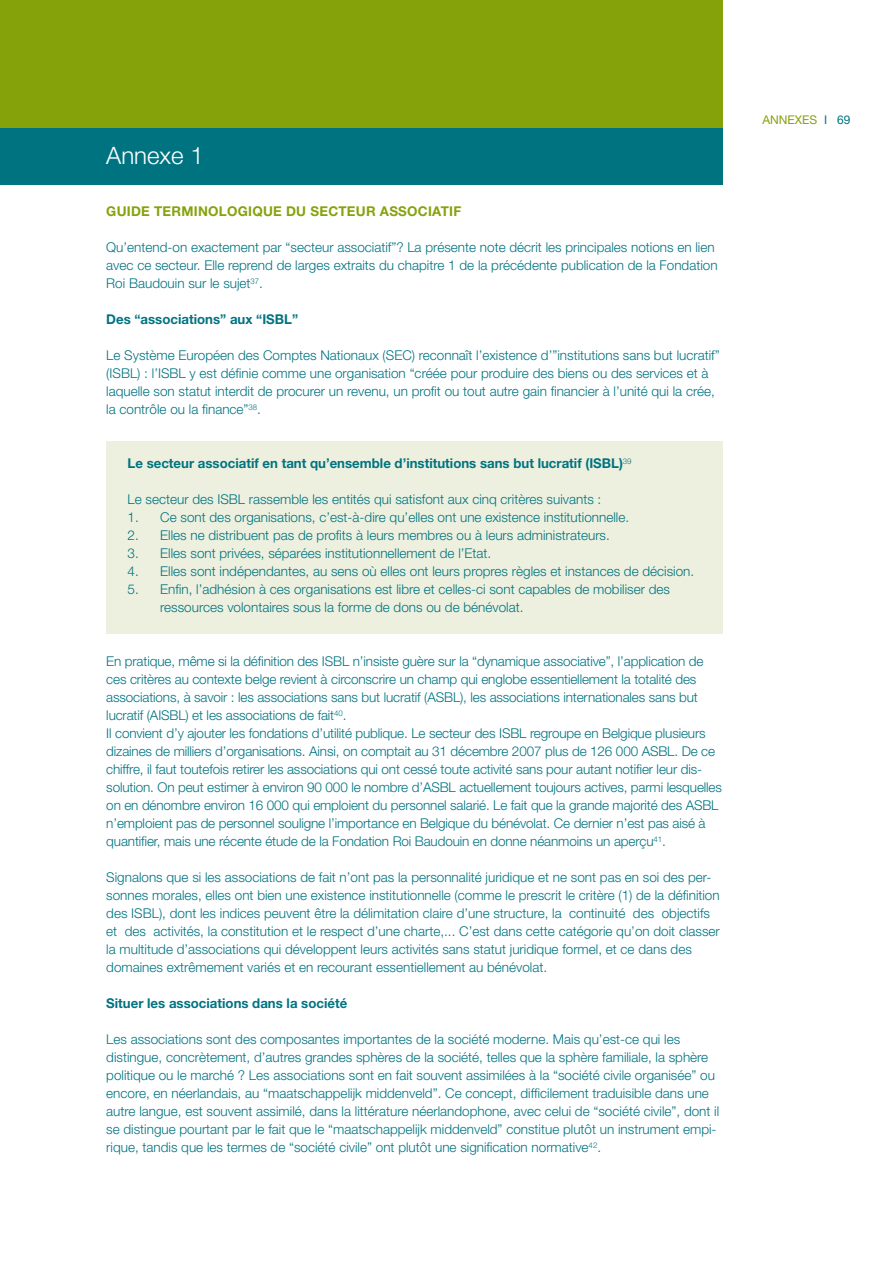
<style>
.page{position:relative;width:893px;height:1263px;background:#fff}
.page>*{position:absolute;margin:0;border:0;box-sizing:border-box;transform-origin:0 0}
.t1{font:300 24px "Helvetica Neue";color:#fff}
.t2{font:300 13.5px/18px "Helvetica Neue";color:#007381}
.t3{font:700 13.5px "Helvetica Neue";color:#007381}
.t4{font:700 13.5px "Helvetica Neue";letter-spacing:.02em;color:#86a20b}
.t5{font:12px "Helvetica Neue";color:#86a20b}
.s1{color:#007381}
</style>
<div class="page">
<div style="left:0;top:0;width:723px;height:185px;background:#007381"></div>
<div style="left:0;top:0;width:723px;height:128px;background:#86a20b"></div>
<div style="left:106px;top:441px;width:617px;height:193px;background:#edf0de"></div>
<h1 class="t1" style="left:106px;top:140px;width:99px">Annexe 1</h1>
<p class="t4" style="left:106px;top:203px;width:20px">Guide</p>
<p class="t4" style="left:154px;top:203px;width:19px">termin</p>
<p class="t4" style="left:208px;top:203px;width:40px">ologique</p>
<p class="t4" style="left:286px;top:203px;width:35px">du sec</p>
<p class="t4" style="left:338px;top:203px;width:19px">teur</p>
<p class="t4" style="left:380px;top:203px;width:10px">ass</p>
<p class="t4" style="left:407px;top:203px;width:49px">ociatif</p>
<p class="t2" style="left:106px;top:238px;width:613px">Qu’entend-on exactement par “secteur associatif”? La présente note décrit les principales notions en lien avec ce secteur. Elle reprend de larges extraits du chapitre 1 de la précédente publication de la Fondation<br>Roi Baudouin sur le sujet<sup>37</sup>.</p>
<p class="t3" style="left:106px;top:311px;width:193px">Des “associations” aux “ISBL”</p>
<p class="t2" style="left:106px;top:346px;width:615px">Le Système Européen des Comptes Nationaux (SEC) reconnaît l’existence d’”institutions sans but lucratif” (ISBL) : l’ISBL y est définie comme une organisation “créée pour produire des biens ou des services et à laquelle son statut interdit de procurer un revenu, un profit ou tout autre gain financier à l’unité qui la crée, la contrôle ou la finance”<sup>38</sup>.</p>
<p class="t3" style="left:128px;top:455px;width:505px">Le secteur associatif en tant qu’ensemble d’institutions sans but lucratif (ISBL)<sup>39</sup></p>
<p class="t2" style="left:128px;top:490px;width:475px">Le secteur des ISBL rassemble les entités qui satisfont aux cinq critères suivants :</p>
<p class="t2" style="left:128px;top:508px;width:503px">1. Ce sont des organisations, c’est-à-dire qu’elles ont une existence institutionnelle.</p>
<p class="t2" style="left:128px;top:526px;width:484px">2. Elles ne distribuent pas de profits à leurs membres ou à leurs administrateurs.</p>
<p class="t2" style="left:128px;top:544px;width:365px">3. Elles sont privées, séparées institutionnellement de l’Etat.</p>
<p class="t2" style="left:128px;top:562px;width:568px">4. Elles sont indépendantes, au sens où elles ont leurs propres règles et instances de décision.</p>
<p class="t2" style="left:160px;top:580px;width:511px;text-indent:-33px">5. Enfin, l’adhésion à ces organisations est libre et celles-ci sont capables de mobiliser des ressources volontaires sous la forme de dons ou de bénévolat.</p>
<p class="t2" style="left:106px;top:652px;width:617px">En pratique, même si la définition des ISBL n’insiste guère sur la “dynamique associative”, l’application de ces critères au contexte belge revient à circonscrire un champ qui englobe essentiellement la totalité des associations, à savoir : les associations sans but lucratif (ASBL), les associations internationales sans but lucratif (AISBL) et les associations de fait<sup>40</sup>.<br>Il convient d’y ajouter les fondations d’utilité publique. Le secteur des ISBL regroupe en Belgique plusieurs dizaines de milliers d’organisations. Ainsi, on comptait au 31 décembre 2007 plus de 126 000 ASBL. De ce chiffre, il faut toutefois retirer les associations qui ont cessé toute activité sans pour autant notifier leur dis&shy;solution. On peut estimer à environ 90 000 le nombre d’ASBL actuellement toujours actives, parmi lesquelles on en dénombre environ 16 000 qui emploient du personnel salarié. Le fait que la grande majorité des ASBL n’emploient pas de personnel souligne l’importance en Belgique du bénévolat. Ce dernier n’est pas aisé à quantifier, mais une récente étude de la Fondation Roi Baudouin en donne néanmoins un aperçu<sup>41</sup>.</p>
<p class="t2" style="left:106px;top:868px;width:615px">Signalons que si les associations de fait n’ont pas la personnalité juridique et ne sont pas en soi des per&shy;sonnes morales, elles ont bien une existence institutionnelle (comme le prescrit le critère (1) de la définition des ISBL), dont les indices peuvent être la délimitation claire d’une structure, la continuité des objectifs et des activités, la constitution et le respect d’une charte,... C’est dans cette catégorie qu’on doit classer la multitude d’associations qui développent leurs activités sans statut juridique formel, et ce dans des domaines extrêmement variés et en recourant essentiellement au bénévolat.</p>
<p class="t3" style="left:106px;top:995px;width:243px">Situer les associations dans la société</p>
<p class="t2" style="left:106px;top:1030px;width:614px">Les associations sont des composantes importantes de la société moderne. Mais qu’est-ce qui les distingue, concrètement, d’autres grandes sphères de la société, telles que la sphère familiale, la sphère politique ou le marché ? Les associations sont en fait souvent assimilées à la “société civile organisée” ou encore, en néerlandais, au “maatschappelijk middenveld”. Ce concept, difficilement traduisible dans une autre langue, est souvent assimilé, dans la littérature néerlandophone, avec celui de “société civile”, dont il se distingue pourtant par le fait que le “maatschappelijk middenveld” constitue plutôt un instrument empi&shy;rique, tandis que les termes de “société civile” ont plutôt une signification normative<sup>42</sup>.</p>
<p class="t5" style="left:762px;top:113px;width:90px">ANNEXES <span class="s1">I 69</span></p>
</div>
